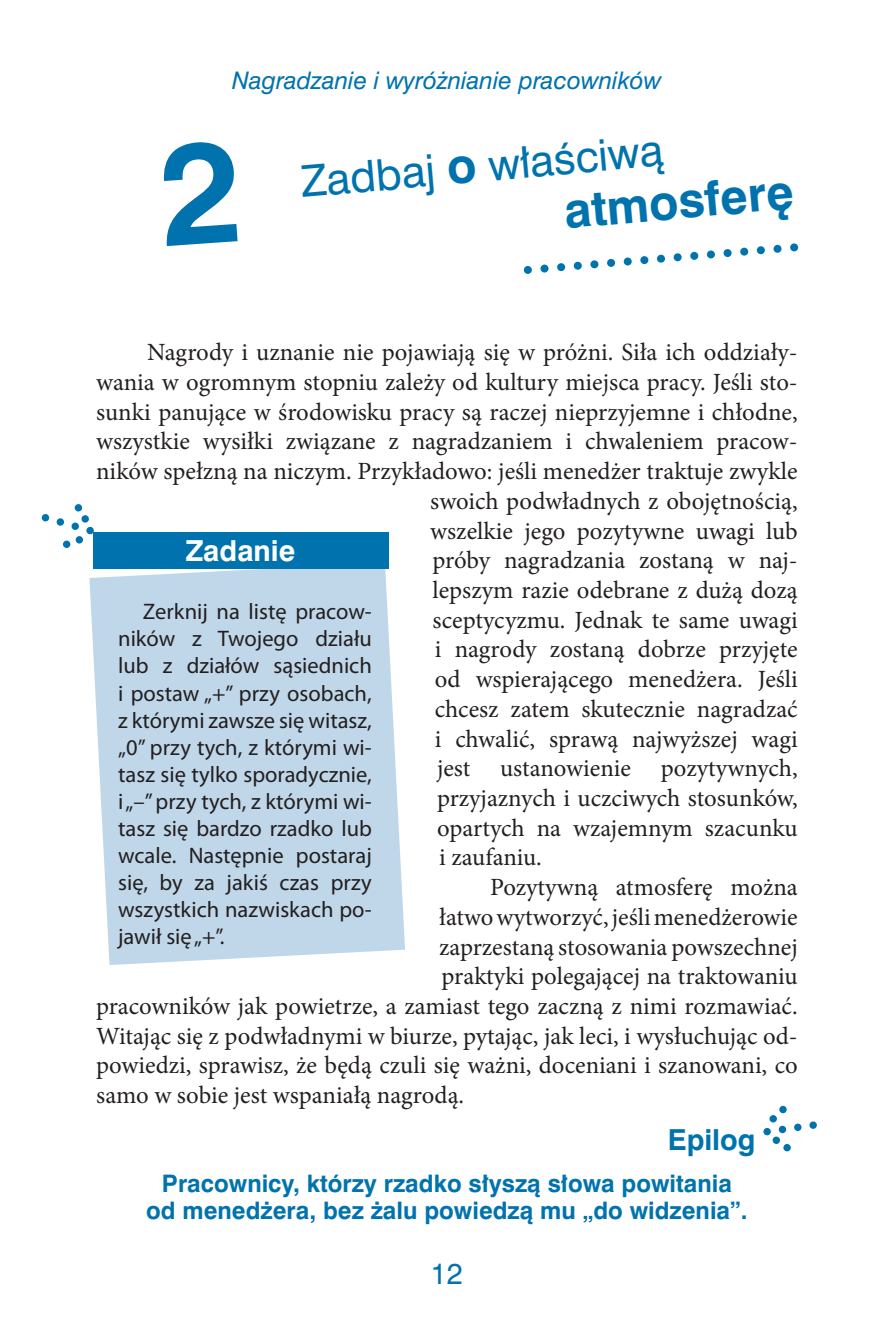
<style>
.page{position:relative;width:892px;height:1328px;background:#fff}
.page>*{position:absolute;margin:0;border:0;box-sizing:border-box;transform-origin:0 0}
.t1{font:700 45px "Swis 721 PL";color:#0073ae}
.t2{font:40.5px "Swis 721 PL";color:#0073ae}
.t3{font:700 27px "Swis 721 PL";color:#fff}
.t4{font:700 27px "Swis 721 PL";color:#0073ae}
.t5{font:27px "Swis 721 PL";color:#0073ae}
.t6{font:24.75px "Minion Pro";color:#231f20}
.t7{font:22.5px/27px "Myriad Pro";color:#231f20;text-align:justify}
.t8{font:700 22.5px/27px "Swis 721 PL";color:#0073ae;text-align:center}
.t9{font:italic 22.5px "Swis 721 PL";color:#0073ae}
.s1{font-weight:700;font-size:45px}
</style>
<div class="page">
<div style="left:524px;top:266px;width:8px;height:8px;background:#0073ae;border-radius:50%"></div>
<svg style="left:540px;top:264px;width:9px;height:9px"></svg>
<div style="left:557px;top:263px;width:8px;height:8px;background:#0073ae;border-radius:50%"></div>
<div style="left:574px;top:261px;width:8px;height:9px;background:#0073ae;border-radius:50%"></div>
<div style="left:590px;top:260px;width:9px;height:8px;background:#0073ae;border-radius:50%"></div>
<div style="left:607px;top:259px;width:8px;height:8px;background:#0073ae;border-radius:50%"></div>
<div style="left:624px;top:257px;width:8px;height:9px;background:#0073ae;border-radius:50%"></div>
<div style="left:640px;top:256px;width:9px;height:8px;background:#0073ae;border-radius:50%"></div>
<div style="left:657px;top:254px;width:8px;height:9px;background:#0073ae;border-radius:50%"></div>
<div style="left:673px;top:253px;width:9px;height:8px;background:#0073ae;border-radius:50%"></div>
<div style="left:690px;top:252px;width:8px;height:8px;background:#0073ae;border-radius:50%"></div>
<div style="left:707px;top:250px;width:8px;height:8px;background:#0073ae;border-radius:50%"></div>
<div style="left:723px;top:249px;width:9px;height:8px;background:#0073ae;border-radius:50%"></div>
<div style="left:740px;top:247px;width:8px;height:9px;background:#0073ae;border-radius:50%"></div>
<div style="left:757px;top:246px;width:8px;height:8px;background:#0073ae;border-radius:50%"></div>
<div style="left:773px;top:245px;width:9px;height:8px;background:#0073ae;border-radius:50%"></div>
<div style="left:790px;top:243px;width:8px;height:8px;background:#0073ae;border-radius:50%"></div>
<svg style="left:41px;top:513px;width:9px;height:9px"></svg>
<div style="left:56px;top:518px;width:8px;height:8px;background:#0073ae;border-radius:3px"></div>
<div style="left:71px;top:522px;width:8px;height:8px;background:#0073ae;border-radius:3px"></div>
<svg style="left:86px;top:526px;width:8px;height:8px"></svg>
<div style="left:81px;top:515px;width:8px;height:8px;background:#0073ae;border-radius:3px"></div>
<svg style="left:74px;top:503px;width:9px;height:9px"></svg>
<svg style="left:75px;top:535px;width:8px;height:9px"></svg>
<div style="left:63px;top:540px;width:8px;height:8px;background:#0073ae;border-radius:3px"></div>
<svg style="left:89px;top:569px;width:316px;height:396px;background:#c5daeb"></svg>
<div style="left:93px;top:532px;width:296px;height:37px;background:#0073ae"></div>
<div style="left:809px;top:1121px;width:8px;height:8px;background:#0073ae;border-radius:50%"></div>
<div style="left:794px;top:1123px;width:8px;height:8px;background:#0073ae;border-radius:50%"></div>
<div style="left:779px;top:1125px;width:7px;height:8px;background:#0073ae;border-radius:50%"></div>
<svg style="left:763px;top:1127px;width:8px;height:8px"></svg>
<div style="left:772px;top:1136px;width:8px;height:8px;background:#0073ae;border-radius:50%"></div>
<svg style="left:783px;top:1143px;width:8px;height:8px"></svg>
<svg style="left:769px;top:1114px;width:8px;height:8px"></svg>
<div style="left:779px;top:1105px;width:8px;height:8px;background:#0073ae;border-radius:50%"></div>
<p class="t9" style="left:232px;top:65px;width:431px">Nagradzanie i wyróżnianie pracowników</p>
<h2 class="t2" style="left:298px;top:155px;width:365px;rotate:-5deg">Zadbaj <span class="s1">o</span> właściwą</h2>
<h1 class="t1" style="left:562px;top:182px;width:231px;rotate:-5deg">atmosferę</h1>
<p class="t6" style="left:147px;top:336px;width:652px">Nagrody i uznanie nie pojawiają się w próżni. Siła ich oddziały-</p>
<p class="t6" style="left:96px;top:365px;width:703px">wania w ogromnym stopniu zależy od kultury miejsca pracy. Jeśli sto-</p>
<p class="t6" style="left:96px;top:395px;width:703px">sunki panujące w środowisku pracy są raczej nieprzyjemne i chłodne,</p>
<p class="t6" style="left:96px;top:425px;width:703px">wszystkie wysiłki związane z nagradzaniem i chwaleniem pracow-</p>
<p class="t6" style="left:96px;top:454px;width:703px">ników spełzną na niczym. Przykładowo: jeśli menedżer traktuje zwykle</p>
<p class="t6" style="left:430px;top:484px;width:369px">swoich podwładnych z obojętnością,</p>
<p class="t6" style="left:430px;top:514px;width:369px">wszelkie jego pozytywne uwagi lub</p>
<p class="t6" style="left:432px;top:543px;width:367px">próby nagradzania zostaną w naj-</p>
<p class="t6" style="left:432px;top:573px;width:367px">lepszym razie odebrane z dużą dozą</p>
<p class="t6" style="left:432px;top:603px;width:367px">sceptycyzmu. Jednak te same uwagi</p>
<p class="t6" style="left:435px;top:633px;width:364px">i nagrody zostaną dobrze przyjęte</p>
<p class="t6" style="left:435px;top:662px;width:364px">od wspierającego menedżera. Jeśli</p>
<p class="t6" style="left:435px;top:692px;width:364px">chcesz zatem skutecznie nagradzać</p>
<p class="t6" style="left:435px;top:722px;width:364px">i chwalić, sprawą najwyższej wagi</p>
<p class="t6" style="left:437px;top:751px;width:362px">jest ustanowienie pozytywnych,</p>
<p class="t6" style="left:437px;top:781px;width:362px">przyjaznych i uczciwych stosunków,</p>
<p class="t6" style="left:437px;top:811px;width:362px">opartych na wzajemnym szacunku</p>
<p class="t6" style="left:439px;top:840px;width:104px">i zaufaniu.</p>
<p class="t6" style="left:490px;top:870px;width:309px">Pozytywną atmosferę można</p>
<p class="t6" style="left:439px;top:900px;width:360px">łatwo wytworzyć, jeśli menedżerowie</p>
<p class="t6" style="left:439px;top:930px;width:360px">zaprzestaną stosowania powszechnej</p>
<p class="t6" style="left:441px;top:959px;width:358px">praktyki polegającej na traktowaniu</p>
<p class="t6" style="left:96px;top:989px;width:703px">pracowników jak powietrze, a zamiast tego zaczną z nimi rozmawiać.</p>
<p class="t6" style="left:96px;top:1019px;width:703px">Witając się z podwładnymi w biurze, pytając, jak leci, i wysłuchując od-</p>
<p class="t6" style="left:96px;top:1048px;width:703px">powiedzi, sprawisz, że będą czuli się ważni, doceniani i szanowani, co</p>
<p class="t6" style="left:96px;top:1078px;width:370px">samo w sobie jest wspaniałą nagrodą.</p>
<p class="t3" style="left:186px;top:532px;width:111px">Zadanie</p>
<p class="t7" style="left:118px;top:598px;width:255px;text-indent:25px">Zerknij na listę pracow&shy;ników z Twojego działu lub z działów sąsiednich i postaw „+” przy osobach, z którymi zawsze się witasz, „0” przy tych, z którymi wi&shy;tasz się tylko sporadycznie, i „–” przy tych, z którymi wi&shy;tasz się bardzo rzadko lub wcale. Następnie postaraj się, by za jakiś czas przy wszystkich nazwiskach po&shy;jawił się „+”.</p>
<p class="t4" style="left:668px;top:1121px;width:89px">Epilog</p>
<p class="t8" style="left:146px;top:1169px;width:603px">Pracownicy, którzy rzadko słyszą słowa powitania od menedżera, bez żalu powiedzą mu „do widzenia”.</p>
<p class="t5" style="left:431px;top:1255px;width:33px">12</p>
</div>
